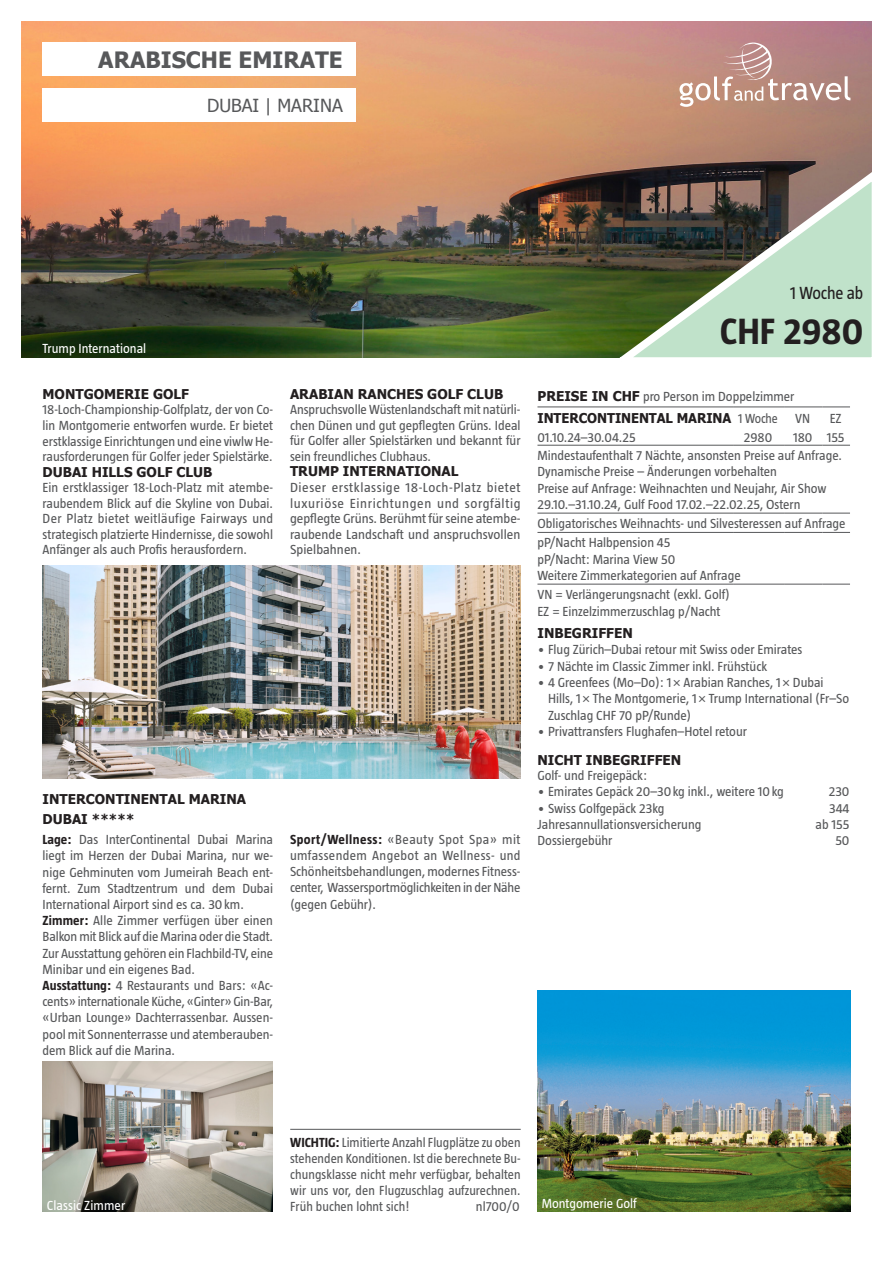
<style>
.page{position:relative;width:893px;height:1263px;background:#fff}
.page>*{position:absolute;margin:0;border:0;box-sizing:border-box;transform-origin:0 0}
.t1{font:700 37.5px "Taz";color:#231f20}
.t2{font:700 22.5px "Tahoma";color:#57585a}
.t3{font:18px "Tahoma";color:#57585a}
.t4{font:18px "Taz";letter-spacing:-.01em;color:#231f20;scale:.95 1}
.Hotel_Text{font:13.5px/16.2px "Taz";color:#57585a;text-align:justify}
.t5{font:700 13.5px/19.8px "Tahoma";color:#231f20}
.Hotelbeschrieb{font:13.5px "Taz";color:#fff}
.t6{font:700 13.5px "Tahoma";color:#231f20;scale:.96 1}
.Hotel_Text-2{font:13.5px "Taz";color:#57585a;scale:.94 1}
.s1{font-weight:700;color:#231f20}
.s2{font-family:"Tahoma";font-weight:700;color:#231f20}
</style>
<div class="page">
<img style="left:43px;top:566px;width:477px;height:212px">
<img style="left:43px;top:1061px;width:230px;height:151px">
<img style="left:21px;top:21px;width:851px;height:336px">
<svg style="left:611px;top:159px;width:261px;height:199px;background:#828e7b"></svg>
<svg style="left:679px;top:43px;width:171px;height:63px;background:#c1988f"></svg>
<img style="left:537px;top:991px;width:313px;height:221px">
<hr style="left:537px;top:407px;width:196px;height:1px;background:#57585a">
<hr style="left:733px;top:407px;width:51px;height:1px;background:#57585a">
<hr style="left:784px;top:407px;width:38px;height:1px;background:#57585a">
<svg style="left:822px;top:407px;width:28px;height:1px"></svg>
<hr style="left:537px;top:584px;width:196px;height:1px;background:#57585a">
<hr style="left:733px;top:584px;width:51px;height:1px;background:#57585a">
<hr style="left:784px;top:584px;width:38px;height:1px;background:#57585a">
<svg style="left:822px;top:584px;width:28px;height:1px"></svg>
<hr style="left:537px;top:445px;width:196px;height:1px;background:#57585a">
<hr style="left:733px;top:445px;width:51px;height:1px;background:#57585a">
<hr style="left:784px;top:445px;width:38px;height:1px;background:#57585a">
<svg style="left:822px;top:445px;width:28px;height:1px"></svg>
<hr style="left:537px;top:513px;width:196px;height:1px;background:#57585a">
<hr style="left:733px;top:513px;width:51px;height:1px;background:#57585a">
<hr style="left:784px;top:513px;width:38px;height:1px;background:#57585a">
<svg style="left:822px;top:513px;width:28px;height:1px"></svg>
<hr style="left:537px;top:532px;width:196px;height:1px;background:#57585a">
<hr style="left:733px;top:532px;width:51px;height:1px;background:#57585a">
<hr style="left:784px;top:532px;width:38px;height:1px;background:#57585a">
<svg style="left:822px;top:532px;width:28px;height:1px"></svg>
<div style="left:43px;top:43px;width:313px;height:33px;background:#fff"></div>
<div style="left:43px;top:89px;width:313px;height:33px;background:#fff"></div>
<hr style="left:290px;top:1129px;width:231px;height:1px;background:#57585a">
<p class="t2" style="left:98px;top:44px;width:246px">ARABISCHE EMIRATE</p>
<p class="t3" style="left:207px;top:94px;width:137px">DUBAI | MARINA</p>
<p class="Hotelbeschrieb" style="left:43px;top:341px;width:105px">Trump International</p>
<p class="t5" style="left:43px;top:383px;width:148px">MONTGOMERIE GOLF</p>
<p class="Hotel_Text" style="left:43px;top:402px;width:232px;line-height:15.6px">18-Loch-Championship-Golfplatz, der von Co&shy;lin Montgomerie entworfen wurde. Er bietet erstklassige Einrichtungen und eine viwlw He&shy;rausforderungen für Golfer jeder Spielstärke.</p>
<p class="t5" style="left:43px;top:461px;width:171px">DUBAI HILLS GOLF CLUB</p>
<p class="Hotel_Text" style="left:43px;top:480px;width:232px;line-height:15.5px">Ein erstklassiger 18-Loch-Platz mit atembe&shy;raubendem Blick auf die Skyline von Dubai.<br>Der Platz bietet weitläufige Fairways und strategisch platzierte Hindernisse, die sowohl Anfänger als auch Profis herausfordern.</p>
<p class="t5" style="left:43px;top:788px;width:205px">INTERCONTINENTAL MARINA<br>DUBAI *****</p>
<p class="Hotel_Text" style="left:43px;top:831px;width:232px"><span class="s1">Lage:</span> Das InterContinental Dubai Marina liegt im Herzen der Dubai Marina, nur we&shy;nige Gehminuten vom Jumeirah Beach ent&shy;fernt. Zum Stadtzentrum und dem Dubai International Airport sind es ca. 30km.</p>
<p class="Hotel_Text" style="left:43px;top:912px;width:232px"><span class="s1">Zimmer:</span> Alle Zimmer verfügen über einen Balkon mit Blick auf die Marina oder die Stadt.<br>Zur Ausstattung gehören ein Flachbild-TV, eine Minibar und ein eigenes Bad.</p>
<p class="Hotel_Text" style="left:43px;top:977px;width:232px"><span class="s1">Ausstattung:</span> 4 Restaurants und Bars: «Ac&shy;cents» internationale Küche, «Ginter» Gin-Bar, «Urban Lounge» Dachterrassenbar. Aussen&shy;pool mit Sonnenterrasse und atemberauben&shy;dem Blick auf die Marina.</p>
<p class="t4" style="left:790px;top:283px;width:78px">1 Woche ab</p>
<p class="t1" style="left:720px;top:311px;width:145px">CHF 2980</p>
<p class="t5" style="left:290px;top:383px;width:215px">ARABIAN RANCHES GOLF CLUB</p>
<p class="Hotel_Text" style="left:290px;top:402px;width:232px;line-height:15.5px">Anspruchsvolle Wüstenlandschaft mit natürli&shy;chen Dünen und gut gepflegten Grüns. Ideal für Golfer aller Spielstärken und bekannt für sein freundliches Clubhaus.</p>
<p class="t5" style="left:290px;top:461px;width:170px">TRUMP INTERNATIONAL</p>
<p class="Hotel_Text" style="left:290px;top:479px;width:232px;line-height:15.6px">Dieser erstklassige 18-Loch-Platz bietet luxuriöse Einrichtungen und sorgfältig gepflegte Grüns. Berühmt für seine atembe&shy;raubende Landschaft und anspruchsvollen Spielbahnen.</p>
<p class="Hotel_Text" style="left:290px;top:831px;width:232px"><span class="s1">Sport/Wellness:</span> «Beauty Spot Spa» mit umfassendem Angebot an Wellness- und Schönheitsbehandlungen, modernes Fitness&shy;center, Wassersportmöglichkeiten in der Nähe (gegen Gebühr).</p>
<p class="Hotel_Text" style="left:537px;top:388px;width:259px"><span class="s2">PREISE IN CHF</span> pro Person im Doppelzimmer</p>
<p class="t6" style="left:537px;top:408px;width:203px">INTERCONTINENTAL MARINA</p>
<p class="Hotel_Text-2" style="left:738px;top:411px;width:44px">1 Woche</p>
<p class="Hotel_Text" style="left:795px;top:410px;width:16px">VN</p>
<p class="Hotel_Text" style="left:830px;top:410px;width:13px">EZ</p>
<p class="Hotel_Text" style="left:537px;top:429px;width:100px">01.10.24–30.04.25</p>
<p class="Hotel_Text" style="left:744px;top:429px;width:30px">2980</p>
<p class="Hotel_Text" style="left:793px;top:429px;width:21px">180</p>
<p class="Hotel_Text" style="left:827px;top:429px;width:19px">155</p>
<p class="Hotel_Text" style="left:537px;top:447px;width:306px;text-align:left">Mindestaufenthalt 7 Nächte, ansonsten Preise auf Anfrage.<br>Dynamische Preise – Änderungen vorbehalten<br>Preise auf Anfrage: Weihnachten und Neujahr, Air Show 29.10.–31.10.24, Gulf Food 17.02.–22.02.25, Ostern</p>
<p class="Hotel_Text" style="left:537px;top:515px;width:310px">Obligatorisches Weihnachts- und Silvesteressen auf Anfrage</p>
<p class="Hotel_Text" style="left:537px;top:535px;width:205px;text-align:left">pP/Nacht Halbpension 45<br>pP/Nacht: Marina View 50<br>Weitere Zimmerkategorien auf Anfrage</p>
<p class="Hotel_Text" style="left:537px;top:586px;width:194px">VN = Verlängerungsnacht (exkl. Golf)</p>
<p class="Hotel_Text" style="left:537px;top:603px;width:185px">EZ = Einzelzimmerzuschlag p/Nacht</p>
<p class="t5" style="left:537px;top:622px;width:97px">INBEGRIFFEN</p>
<p class="Hotel_Text" style="left:537px;top:642px;width:266px">• Flug Zürich–Dubai retour mit Swiss oder Emirates</p>
<p class="Hotel_Text" style="left:537px;top:658px;width:231px">• 7 Nächte im Classic Zimmer inkl. Frühstück</p>
<p class="Hotel_Text" style="left:548px;top:674px;width:303px;text-align:left;text-indent:-11px">• 4 Greenfees (Mo–Do): 1× Arabian Ranches, 1× Dubai<br>Hills, 1× The Montgomerie, 1× Trump International (Fr–So<br>Zuschlag CHF 70 pP/Runde)</p>
<p class="Hotel_Text" style="left:537px;top:723px;width:211px">• Privattransfers Flughafen–Hotel retour</p>
<p class="t5" style="left:537px;top:749px;width:145px">NICHT INBEGRIFFEN</p>
<p class="Hotel_Text" style="left:537px;top:768px;width:111px">Golf- und Freigepäck:</p>
<p class="Hotel_Text" style="left:537px;top:783px;width:248px">• Emirates Gepäck 20–30kg inkl., weitere 10kg</p>
<p class="Hotel_Text" style="left:829px;top:783px;width:22px">230</p>
<p class="Hotel_Text" style="left:537px;top:800px;width:128px">• Swiss Golfgepäck 23kg</p>
<p class="Hotel_Text" style="left:829px;top:800px;width:22px">344</p>
<p class="Hotel_Text" style="left:537px;top:816px;width:165px">Jahresannullationsversicherung</p>
<p class="Hotel_Text" style="left:815px;top:816px;width:35px">ab 155</p>
<p class="Hotel_Text" style="left:537px;top:832px;width:76px">Dossiergebühr</p>
<p class="Hotel_Text" style="left:835px;top:832px;width:16px">50</p>
<p class="Hotelbeschrieb" style="left:47px;top:1197px;width:80px">Classic Zimmer</p>
<p class="Hotel_Text" style="left:290px;top:1134px;width:232px"><span class="s1">WICHTIG:</span>Limitierte Anzahl Flugplätze zu oben stehenden Konditionen. Ist die berechnete Bu&shy;chungsklasse nicht mehr verfügbar, behalten wir uns vor, den Flugzuschlag aufzurechnen.<br>Früh buchen lohnt sich!</p>
<p class="Hotel_Text" style="left:476px;top:1198px;width:45px">nl700/0</p>
<p class="Hotelbeschrieb" style="left:542px;top:1196px;width:97px">Montgomerie Golf</p>
</div>
